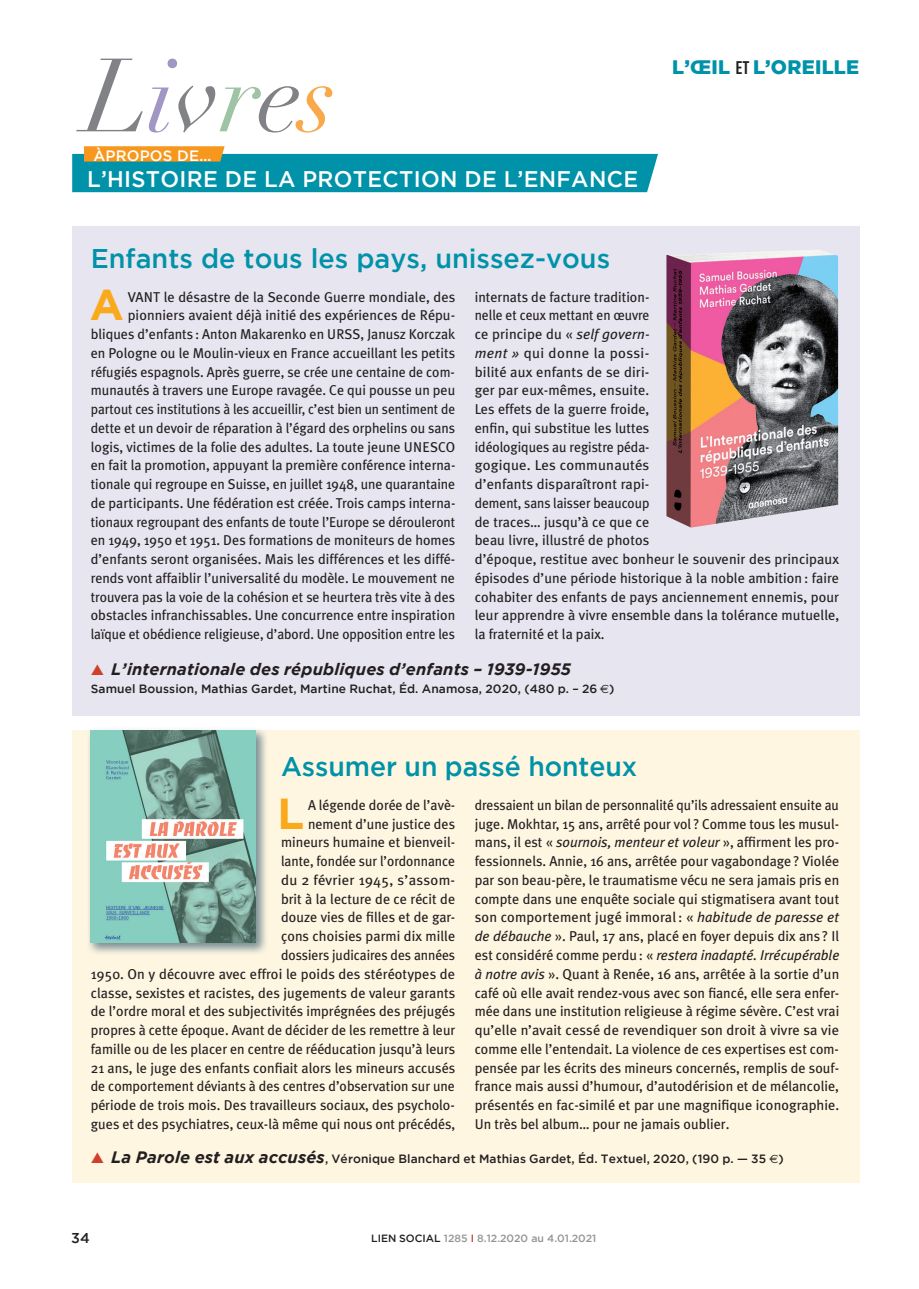
<style>
.page{position:relative;width:919px;height:1289px;background:#fff}
.page>*{position:absolute;margin:0;border:0;box-sizing:border-box;transform-origin:0 0}
.t1{font:italic 102.15px "Didot";letter-spacing:-.02em;color:#808285}
.t2{font:700 43.2px "Gotham";color:#f9a91b}
.t3{font:500 27px "Gotham";color:#0092a8}
.t4{font:500 22.5px "Gotham";letter-spacing:.015em;color:#fff}
.t5{font:900 19.5px "Gotham";letter-spacing:.015em;color:#0092a8}
.t6{font:italic 700 16.5px "Gotham";letter-spacing:.01em;color:#231f20}
.t7{font:500 15px "Gotham";letter-spacing:.015em;color:#fff}
.t8{font:14.25px/18.8px "Meta Plus";color:#231f20;text-align:right}
.t9{font:14.25px/18.8px "Meta Plus";color:#231f20;text-align:justify;scale:.95 1}
.t10{font:500 14.25px "Gotham";color:#231f20}
.t11{font:500 12px "Gotham";letter-spacing:.01em;color:#231f20}
.t12{font:500 10.5px "Gotham";color:#939598}
.s1{color:#a297c4}
.s2{color:#9ec3a5}
.s3{color:#faa94a}
.s4{font-family:"DIN Cond";font-weight:700;font-size:18px;color:#231f20}
.s5{font-style:italic}
.s6{color:#d03f2a}
.s7{font-family:"Euro Sans";font-weight:400}
.s8{font-weight:700;font-style:italic;font-size:16.5px}
.s9{color:#231f20}
.s10{color:#c93b2b}
</style>
<div class="page">
<div style="left:72px;top:730px;width:787px;height:453px;background:#fef6e1"></div>
<svg style="left:72px;top:146px;width:586px;height:46px;background:#37a1a9"></svg>
<img style="left:89px;top:729px;width:177px;height:224px">
<img style="left:91px;top:730px;width:164px;height:212px">
<div style="left:72px;top:226px;width:787px;height:489px;background:#e7e5f0"></div>
<img style="left:666px;top:250px;width:172px;height:277px">
<h1 class="t1" style="left:85px;top:33px;width:252px">L<span class="s1">i</span>v<span class="s2">r</span>e<span class="s3">s</span></h1>
<h3 class="t4" style="left:87px;top:166px;width:552px">L’HISTOIRE DE LA PROTECTION DE L’ENFANCE</h3>
<p class="t7" style="left:93px;top:147px;width:119px">ÀPROPOS DE…</p>
<h3 class="t3" style="left:91px;top:242px;width:521px">Enfants de tous les pays, unissez-vous</h3>
<h3 class="t5" style="left:672px;top:56px;width:188px">L’ŒIL <span class="s4">ET</span> L’OREILLE</h3>
<h2 class="t2" style="left:90px;top:280px;width:36px">A</h2>
<p class="t8" style="left:91px;top:287px;width:366px">VANT le désastre de la Seconde Guerre mondiale, des pionniers avaient déjà initié des expériences de Répu&shy;bliques d’enfants : Anton Makarenko en URSS, Janusz Korczak en Pologne ou le Moulin-vieux en France accueillant les petits réfugiés espagnols. Après guerre, se crée une centaine de com&shy;munautés à travers une Europe ravagée. Ce qui pousse un peu partout ces institutions à les accueillir, c’est bien un sentiment de dette et un devoir de réparation à l’égard des orphelins ou sans logis, victimes de la folie des adultes. La toute jeune UNESCO en fait la promotion, appuyant la première conférence interna&shy;tionale qui regroupe en Suisse, en juillet 1948, une quarantaine de participants. Une fédération est créée. Trois camps interna&shy;tionaux regroupant des enfants de toute l’Europe se dérouleront en 1949, 1950 et 1951. Des formations de moniteurs de homes d’enfants seront organisées. Mais les différences et les diffé&shy;rends vont affaiblir l’universalité du modèle. Le mouvement ne trouvera pas la voie de la cohésion et se heurtera très vite à des obstacles infranchissables. Une concurrence entre inspiration laïque et obédience religieuse, d’abord. Une opposition entre les</p>
<p class="t8" style="left:474px;top:287px;width:366px;text-align:left">internats de facture tradition-<br>nelle et ceux mettant en œuvre<br>ce principe du « <span class="s5">self govern-<br>ment »</span> qui donne la possi-<br>bilité aux enfants de se diri-<br>ger par eux-mêmes, ensuite.<br>Les effets de la guerre froide,<br>enfin, qui substitue les luttes<br>idéologiques au registre péda-<br>gogique. Les communautés<br>d’enfants disparaîtront rapi-<br>dement, sans laisser beaucoup<br>de traces… jusqu’à ce que ce<br>beau livre, illustré de photos<br>d’époque, restitue avec bonheur le souvenir des principaux épisodes d’une période historique à la noble ambition : faire cohabiter des enfants de pays anciennement ennemis, pour leur apprendre à vivre ensemble dans la tolérance mutuelle, la fraternité et la paix.</p>
<p class="t6" style="left:91px;top:660px;width:481px"><span class="s6">▲</span> L’internationale des républiques d’enfants – 1939-1955</p>
<p class="t11" style="left:91px;top:682px;width:525px">Samuel Boussion, Mathias Gardet, Martine Ruchat, Éd. Anamosa, 2020, (480 p. – 26 <span class="s7">€</span>)</p>
<h3 class="t3" style="left:281px;top:751px;width:358px">Assumer un passé honteux</h3>
<h2 class="t2" style="left:277px;top:788px;width:28px">L</h2>
<p class="t8" style="left:91px;top:795px;width:366px">A légende dorée de l’avè-<br>nement d’une justice des<br>mineurs humaine et bienveil-<br>lante, fondée sur l’ordonnance<br>du 2 février 1945, s’assom-<br>brit à la lecture de ce récit de<br>douze vies de filles et de gar-<br>çons choisies parmi dix mille<br>dossiers judicaires des années<br>1950. On y découvre avec effroi le poids des stéréotypes de classe, sexistes et racistes, des jugements de valeur garants de l’ordre moral et des subjectivités imprégnées des préjugés propres à cette époque. Avant de décider de les remettre à leur famille ou de les placer en centre de rééducation jusqu’à leurs 21 ans, le juge des enfants confiait alors les mineurs accusés de comportement déviants à des centres d’observation sur une période de trois mois. Des travailleurs sociaux, des psycholo&shy;gues et des psychiatres, ceux-là même qui nous ont précédés,</p>
<p class="t9" style="left:474px;top:795px;width:385px">dressaient un bilan de personnalité qu’ils adressaient ensuite au juge. Mokhtar, 15 ans, arrêté pour vol ? Comme tous les musul&shy;mans, il est « <span class="s5">sournois, menteur et voleur</span> », affirment les pro&shy;fessionnels. Annie, 16 ans, arrêtée pour vagabondage ? Violée par son beau-père, le traumatisme vécu ne sera jamais pris en compte dans une enquête sociale qui stigmatisera avant tout son comportement jugé immoral : « <span class="s5">habitude de paresse et de débauche</span> ». Paul, 17 ans, placé en foyer depuis dix ans ? Il est considéré comme perdu : « <span class="s5">restera inadapté. Irrécupérable à notre avis</span> ». Quant à Renée, 16 ans, arrêtée à la sortie d’un café où elle avait rendez-vous avec son fiancé, elle sera enfer&shy;mée dans une institution religieuse à régime sévère. C’est vrai qu’elle n’avait cessé de revendiquer son droit à vivre sa vie comme elle l’entendait. La violence de ces expertises est com&shy;pensée par les écrits des mineurs concernés, remplis de souf&shy;france mais aussi d’humour, d’autodérision et de mélancolie, présentés en fac-similé et par une magnifique iconographie.<br>Un très bel album… pour ne jamais oublier.</p>
<p class="t11" style="left:91px;top:1151px;width:694px"><span class="s6">▲</span> <span class="s8">La Parole est aux accusés</span>, Véronique Blanchard et Mathias Gardet, Éd. Textuel, 2020, (190 p. — 35 <span class="s7">€</span>)</p>
<p class="t10" style="left:71px;top:1229px;width:20px">34</p>
<p class="t12" style="left:371px;top:1232px;width:227px"><span class="s9">LIEN SOCIAL</span> 1285 <span class="s10">I</span> 8.12.2020 au 4.01.2021</p>
</div>
